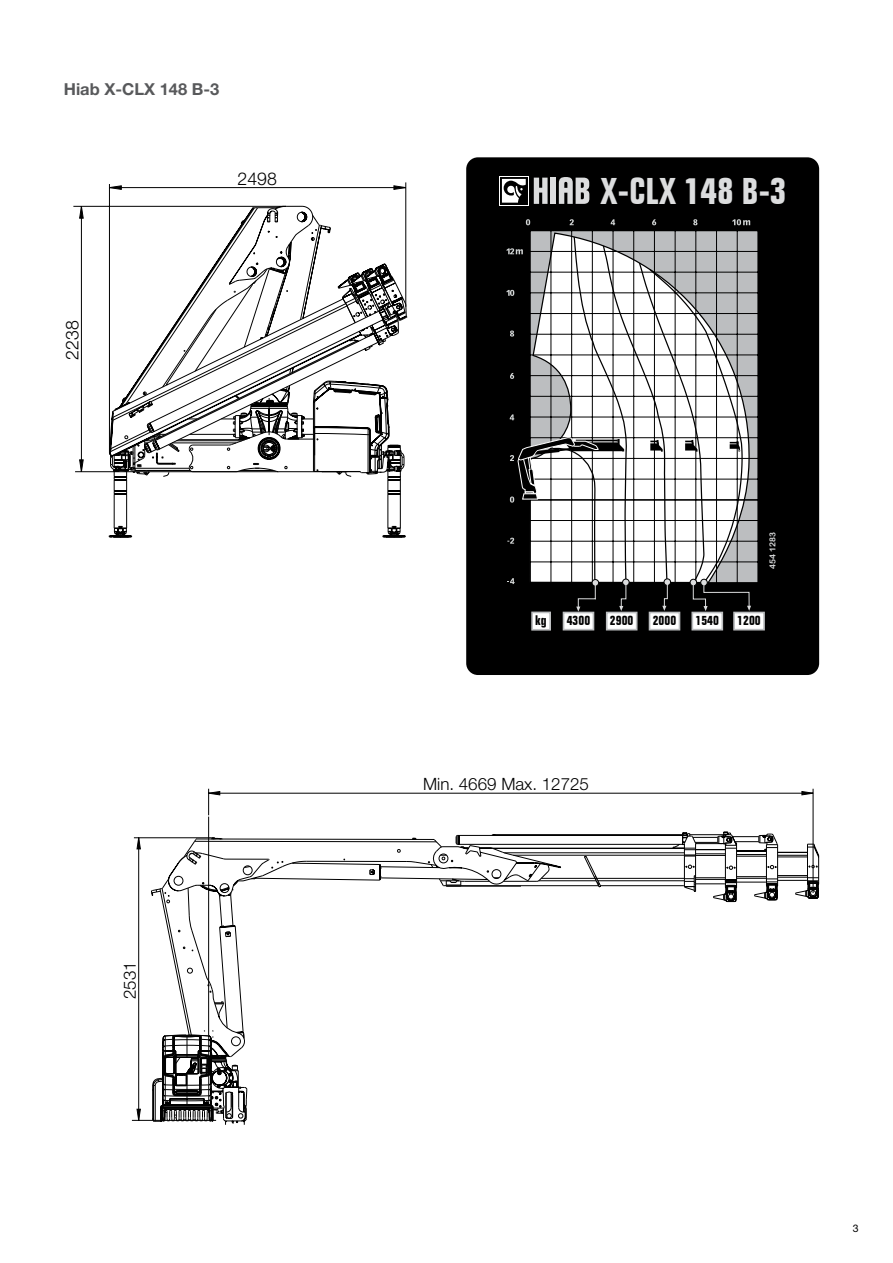
<style>
.page{position:relative;width:893px;height:1263px;background:#fff}
.page>*{position:absolute;margin:0;border:0;box-sizing:border-box;transform-origin:0 0}
.t1{font:700 condensed 38.25px "Folio BT";color:#dcddde}
.t2{font:300 17.7px "Helvetica Neue LT Std";color:#000}
.t3{font:300 16.95px "Helvetica Neue LT Std";color:#000}
.t4{font:700 16.5px "Helvetica Neue LT Std";color:#58595b}
.t5{font:700 condensed 13.5px "Folio BT";color:#000}
.t6{font:10.5px "Helvetica Neue LT Std";color:#000}
.t7{font:8.25px "Arial Rounded MT Bold";color:#dcddde}
.s1{font-size:36.3px}
</style>
<div class="page">
<div style="left:466px;top:157px;width:353px;height:518px;background:#000;border-radius:12px"></div>
<div style="left:531px;top:231px;width:227px;height:351px;background:#bcbec0"></div>
<hr style="left:530px;top:251px;width:228px;height:1px;background:#000">
<hr style="left:530px;top:272px;width:228px;height:1px;background:#000">
<hr style="left:530px;top:293px;width:228px;height:1px;background:#000">
<hr style="left:530px;top:313px;width:228px;height:1px;background:#000">
<hr style="left:530px;top:334px;width:228px;height:1px;background:#000">
<hr style="left:530px;top:355px;width:228px;height:1px;background:#000">
<hr style="left:530px;top:375px;width:228px;height:1px;background:#000">
<hr style="left:530px;top:396px;width:228px;height:1px;background:#000">
<hr style="left:530px;top:417px;width:228px;height:1px;background:#000">
<hr style="left:530px;top:437px;width:228px;height:1px;background:#000">
<hr style="left:530px;top:458px;width:228px;height:1px;background:#000">
<hr style="left:530px;top:479px;width:228px;height:1px;background:#000">
<hr style="left:530px;top:520px;width:228px;height:1px;background:#000">
<hr style="left:530px;top:541px;width:228px;height:1px;background:#000">
<hr style="left:530px;top:562px;width:228px;height:1px;background:#000">
<hr style="left:737px;top:231px;width:1px;height:351px;background:#000">
<hr style="left:716px;top:231px;width:1px;height:351px;background:#000">
<hr style="left:696px;top:231px;width:1px;height:351px;background:#000">
<hr style="left:675px;top:231px;width:1px;height:351px;background:#000">
<hr style="left:654px;top:231px;width:1px;height:351px;background:#000">
<hr style="left:633px;top:231px;width:1px;height:351px;background:#000">
<hr style="left:613px;top:231px;width:1px;height:351px;background:#000">
<hr style="left:592px;top:231px;width:1px;height:351px;background:#000">
<hr style="left:571px;top:231px;width:1px;height:351px;background:#000">
<hr style="left:551px;top:231px;width:1px;height:351px;background:#000">
<svg style="left:526px;top:219px;width:224px;height:6px"></svg>
<hr style="left:530px;top:499px;width:228px;height:2px;background:#000">
<div style="left:607px;top:612px;width:30px;height:18px;background:#fff"></div>
<div style="left:606px;top:612px;width:31px;height:18px;border:2px solid #bcbec0"></div>
<div style="left:563px;top:612px;width:30px;height:18px;background:#fff"></div>
<div style="left:563px;top:612px;width:31px;height:18px;border:2px solid #bcbec0"></div>
<div style="left:649px;top:612px;width:30px;height:18px;background:#fff"></div>
<div style="left:649px;top:612px;width:31px;height:18px;border:2px solid #bcbec0"></div>
<div style="left:532px;top:612px;width:18px;height:18px;background:#fff"></div>
<div style="left:531px;top:612px;width:20px;height:19px;border:2px solid #bcbec0"></div>
<div style="left:734px;top:612px;width:30px;height:18px;background:#fff"></div>
<div style="left:733px;top:612px;width:32px;height:18px;border:2px solid #bcbec0"></div>
<div style="left:692px;top:612px;width:30px;height:18px;background:#fff"></div>
<div style="left:691px;top:612px;width:32px;height:18px;border:2px solid #bcbec0"></div>
<svg style="left:534px;top:178px;width:14px;height:26px"></svg>
<svg style="left:559px;top:177px;width:30px;height:27px"></svg>
<div style="left:500px;top:177px;width:27px;height:27px;background:#111"></div>
<svg style="left:502px;top:179px;width:24px;height:24px"></svg>
<div style="left:550px;top:178px;width:6px;height:26px;background:#dcddde"></div>
<svg style="left:506px;top:236px;width:245px;height:376px"></svg>
<svg style="left:73px;top:182px;width:334px;height:290px"></svg>
<svg style="left:113px;top:256px;width:294px;height:281px"></svg>
<svg style="left:131px;top:788px;width:683px;height:333px"></svg>
<svg style="left:162px;top:833px;width:657px;height:219px"></svg>
<svg style="left:152px;top:933px;width:12px;height:189px"></svg>
<svg style="left:164px;top:890px;width:644px;height:235px"></svg>
<p class="t4" style="left:64px;top:79px;width:157px">Hiab X-CLX 148 B-3</p>
<h2 class="t2" style="left:238px;top:168px;width:41px">2498</h2>
<h2 class="t2" style="left:61px;top:360px;width:41px;rotate:-90deg">2238</h2>
<p class="t3" style="left:120px;top:999px;width:39px;rotate:-90deg">2531</p>
<h1 class="t1" style="left:600px;top:167px;width:188px"><span class="s1">X</span>-<span class="s1">CLX</span> 148 <span class="s1">B</span>-3</h1>
<p class="t7" style="left:768px;top:569px;width:38px;rotate:-90deg">454 1283</p>
<p class="t5" style="left:535px;top:612px;width:13px">kg</p>
<p class="t5" style="left:567px;top:612px;width:25px">4300</p>
<p class="t5" style="left:610px;top:612px;width:25px">2900</p>
<p class="t5" style="left:653px;top:612px;width:25px">2000</p>
<p class="t5" style="left:695px;top:612px;width:25px">1540</p>
<p class="t5" style="left:737px;top:612px;width:25px">1200</p>
<p class="t3" style="left:423px;top:774px;width:167px">Min. 4669 Max. 12725</p>
<p class="t6" style="left:853px;top:1221px;width:7px">3</p>
</div>
